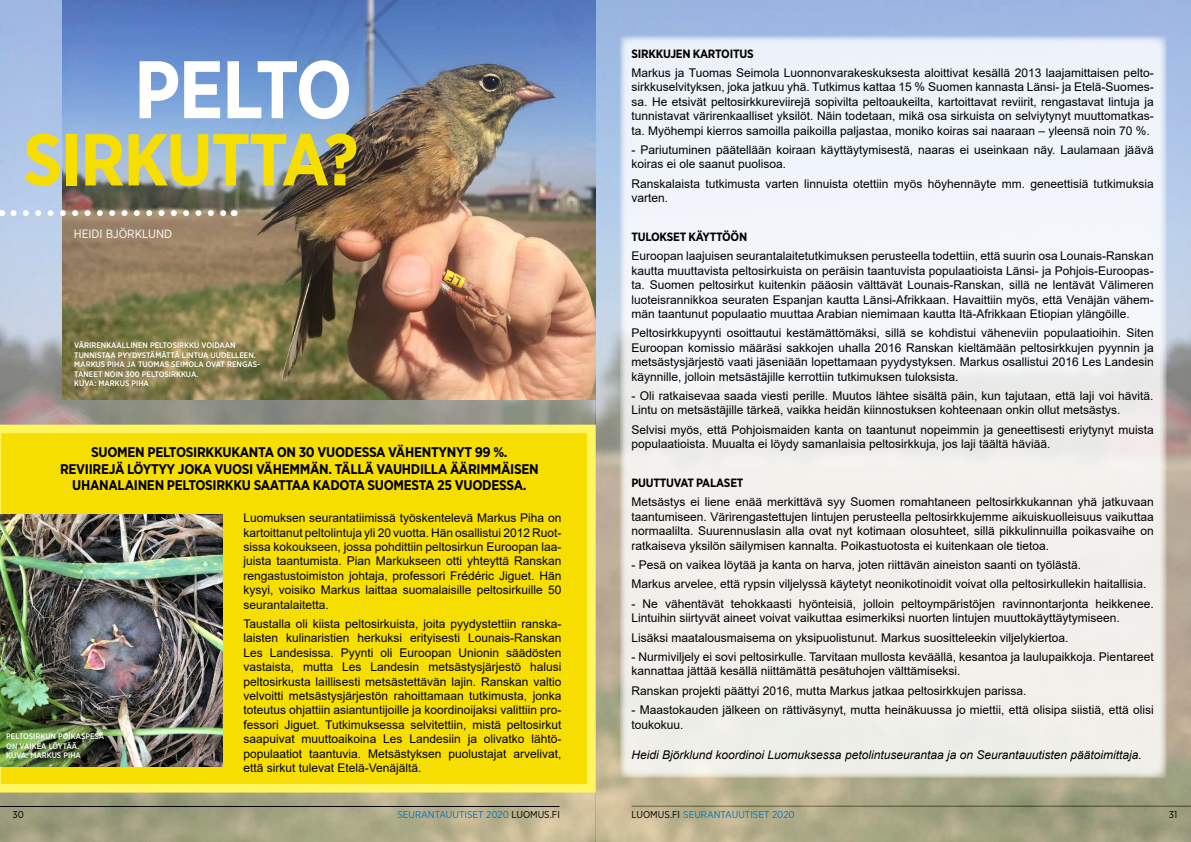
<style>
.page{position:relative;width:1191px;height:842px;background:#fff}
.page>*{position:absolute;margin:0;border:0;box-sizing:border-box;transform-origin:0 0}
.Seurantauutiset_leip{font:700 81.4px "Gotham Narrow";letter-spacing:-.035em;color:#fff}
.Seurantauutiset_leip-2{font:700 73.1px "Gotham Narrow";letter-spacing:-.02em;color:#f6de00}
.Seurantauutiset_leip-3{font:700 14px/16.8px "Gotham Narrow";letter-spacing:-.02em;color:#000;text-align:center}
.Seurantauutiset_leip-4{font:12px/14.4px "Arial";color:#000}
.Seurantauutiset_leip-5{font:italic 12px "Arial";color:#000}
.Seurantauutiset_leip-6{font:700 12px "Gotham Narrow";letter-spacing:-.02em;color:#000}
.Seurantauutiset_leip-7{font:12px "Gotham Narrow";color:#fff}
.t1{font:10px "Gotham Narrow";color:#0077c8}
.t2{font:10px "Gotham Narrow";color:#000}
.Seurantauutiset_leip-8{font:500 8px/9.6px "Gotham Narrow";color:#fff}
.s1{color:#000}
</style>
<div class="page">
<img style="left:0;top:0;width:1191px;height:842px">
<hr style="left:0;top:806px;width:559px;height:1px;background:#000">
<img style="left:63px;top:0;width:532px;height:399px">
<svg style="left:0;top:425px;width:596px;height:367px;background:#f5df08"></svg>
<svg style="left:14px;top:210px;width:213px;height:6px"></svg>
<div style="left:620px;top:36px;width:547px;height:742px;background:linear-gradient(to right,#f0f1f2,#f0f0f1)"></div>
<img style="left:0;top:515px;width:222px;height:251px">
<p class="Seurantauutiset_leip" style="left:134px;top:37px;width:220px">PELTO</p>
<p class="Seurantauutiset_leip-2" style="left:23px;top:113px;width:337px">SIRKUTTA?</p>
<p class="Seurantauutiset_leip-7" style="left:74px;top:226px;width:100px">HEIDI BJÖRKLUND</p>
<p class="Seurantauutiset_leip-8" style="left:74px;top:340px;width:187px">VÄRIRENKAALLINEN PELTOSIRKKU VOIDAAN TUNNISTAA PYYDYSTÄMÄTTÄ LINTUA UUDELLEEN.<br>MARKUS PIHA JA TUOMAS SEIMOLA OVAT RENGAS-TANEET NOIN 300 PELTOSIRKKUA.</p>
<p class="Seurantauutiset_leip-8" style="left:74px;top:379px;width:76px">KUVA: MARKUS PIHA</p>
<p class="Seurantauutiset_leip-3" style="left:60px;top:443px;width:480px">SUOMEN PELTOSIRKKUKANTA ON 30 VUODESSA VÄHENTYNYT 99 %.<br>REVIIREJÄ LÖYTYY JOKA VUOSI VÄHEMMÄN. TÄLLÄ VAUHDILLA ÄÄRIMMÄISEN<br>UHANALAINEN PELTOSIRKKU SAATTAA KADOTA SUOMESTA 25 VUODESSA.</p>
<p class="Seurantauutiset_leip-8" style="left:6px;top:731px;width:100px">PELTOSIRKUN POIKASPESÄ<br>ON VAIKEA LÖYTÄÄ.</p>
<p class="Seurantauutiset_leip-8" style="left:6px;top:750px;width:76px">KUVA: MARKUS PIHA</p>
<p class="Seurantauutiset_leip-4" style="left:243px;top:511px;width:319px;text-align:justify">Luomuksen seurantatiimissä työskentelevä Markus Piha on kartoittanut peltolintuja yli 20 vuotta. Hän osallistui 2012 Ruot&shy;sissa kokoukseen, jossa pohdittiin peltosirkun Euroopan laa&shy;juista taantumista. Pian Markukseen otti yhteyttä Ranskan rengastustoimiston johtaja, professori Frédéric Jiguet. Hän kysyi, voisiko Markus laittaa suomalaisille peltosirkuille 50 seurantalaitetta.</p>
<p class="Seurantauutiset_leip-4" style="left:243px;top:617px;width:319px;text-align:justify">Taustalla oli kiista peltosirkuista, joita pyydystettiin ranska&shy;laisten kulinaristien herkuksi erityisesti Lounais-Ranskan Les Landesissa. Pyynti oli Euroopan Unionin säädösten vastaista, mutta Les Landesin metsästysjärjestö halusi peltosirkusta laillisesti metsästettävän lajin. Ranskan valtio velvoitti metsästysjärjestön rahoittamaan tutkimusta, jonka toteutus ohjattiin asiantuntijoille ja koordinoijaksi valittiin pro&shy;fessori Jiguet. Tutkimuksessa selvitettiin, mistä peltosirkut saapuivat muuttoaikoina Les Landesiin ja olivatko lähtö&shy;populaatiot taantuvia. Metsästyksen puolustajat arvelivat, että sirkut tulevat Etelä-Venäjältä.</p>
<p class="Seurantauutiset_leip-6" style="left:631px;top:46px;width:124px">SIRKKUJEN KARTOITUS</p>
<p class="Seurantauutiset_leip-4" style="left:631px;top:65px;width:523px;text-align:justify">Markus ja Tuomas Seimola Luonnonvarakeskuksesta aloittivat kesällä 2013 laajamittaisen pelto&shy;sirkkuselvityksen, joka jatkuu yhä. Tutkimus kattaa 15 % Suomen kannasta Länsi- ja Etelä-Suomes&shy;sa. He etsivät peltosirkkureviirejä sopivilta peltoaukeilta, kartoittavat reviirit, rengastavat lintuja ja tunnistavat värirenkaalliset yksilöt. Näin todetaan, mikä osa sirkuista on selviytynyt muuttomatkas&shy;ta. Myöhempi kierros samoilla paikoilla paljastaa, moniko koiras sai naaraan – yleensä noin 70 %.</p>
<p class="Seurantauutiset_leip-4" style="left:631px;top:142px;width:523px">- Pariutuminen päätellään koiraan käyttäytymisestä, naaras ei useinkaan näy. Laulamaan jäävä koiras ei ole saanut puolisoa.</p>
<p class="Seurantauutiset_leip-4" style="left:631px;top:176px;width:523px">Ranskalaista tutkimusta varten linnuista otettiin myös höyhennäyte mm. geneettisiä tutkimuksia varten.</p>
<p class="Seurantauutiset_leip-6" style="left:631px;top:229px;width:117px">TULOKSET KÄYTTÖÖN</p>
<p class="Seurantauutiset_leip-4" style="left:631px;top:249px;width:523px;text-align:justify">Euroopan laajuisen seurantalaitetutkimuksen perusteella todettiin, että suurin osa Lounais-Ranskan kautta muuttavista peltosirkuista on peräisin taantuvista populaatioista Länsi- ja Pohjois-Euroopas&shy;ta. Suomen peltosirkut kuitenkin pääosin välttävät Lounais-Ranskan, sillä ne lentävät Välimeren luoteisrannikkoa seuraten Espanjan kautta Länsi-Afrikkaan. Havaittiin myös, että Venäjän vähem&shy;män taantunut populaatio muuttaa Arabian niemimaan kautta Itä-Afrikkaan Etiopian ylängöille.</p>
<p class="Seurantauutiset_leip-4" style="left:631px;top:326px;width:523px;text-align:justify">Peltosirkkupyynti osoittautui kestämättömäksi, sillä se kohdistui väheneviin populaatioihin. Siten Euroopan komissio määräsi sakkojen uhalla 2016 Ranskan kieltämään peltosirkkujen pyynnin ja metsästysjärjestö vaati jäseniään lopettamaan pyydystyksen. Markus osallistui 2016 Les Landesin käynnille, jolloin metsästäjille kerrottiin tutkimuksen tuloksista.</p>
<p class="Seurantauutiset_leip-4" style="left:631px;top:388px;width:523px">- Oli ratkaisevaa saada viesti perille. Muutos lähtee sisältä päin, kun tajutaan, että laji voi hävitä.<br>Lintu on metsästäjille tärkeä, vaikka heidän kiinnostuksen kohteenaan onkin ollut metsästys.</p>
<p class="Seurantauutiset_leip-4" style="left:631px;top:422px;width:523px">Selvisi myös, että Pohjoismaiden kanta on taantunut nopeimmin ja geneettisesti eriytynyt muista populaatioista. Muualta ei löydy samanlaisia peltosirkkuja, jos laji täältä häviää.</p>
<p class="Seurantauutiset_leip-6" style="left:631px;top:475px;width:114px">PUUTTUVAT PALASET</p>
<p class="Seurantauutiset_leip-4" style="left:631px;top:495px;width:523px;text-align:justify">Metsästys ei liene enää merkittävä syy Suomen romahtaneen peltosirkkukannan yhä jatkuvaan taantumiseen. Värirengastettujen lintujen perusteella peltosirkkujemme aikuiskuolleisuus vaikuttaa normaalilta. Suurennuslasin alla ovat nyt kotimaan olosuhteet, sillä pikkulinnuilla poikasvaihe on ratkaiseva yksilön säilymisen kannalta. Poikastuotosta ei kuitenkaan ole tietoa.</p>
<p class="Seurantauutiset_leip-4" style="left:631px;top:557px;width:451px">- Pesä on vaikea löytää ja kanta on harva, joten riittävän aineiston saanti on työlästä.</p>
<p class="Seurantauutiset_leip-4" style="left:631px;top:577px;width:516px">Markus arvelee, että rypsin viljelyssä käytetyt neonikotinoidit voivat olla peltosirkullekin haitallisia.</p>
<p class="Seurantauutiset_leip-4" style="left:631px;top:596px;width:523px">- Ne vähentävät tehokkaasti hyönteisiä, jolloin peltoympäristöjen ravinnontarjonta heikkenee.<br>Lintuihin siirtyvät aineet voivat vaikuttaa esimerkiksi nuorten lintujen muuttokäyttäytymiseen.</p>
<p class="Seurantauutiset_leip-4" style="left:631px;top:630px;width:438px">Lisäksi maatalousmaisema on yksipuolistunut. Markus suositteleekin viljelykiertoa.</p>
<p class="Seurantauutiset_leip-4" style="left:631px;top:649px;width:523px">- Nurmiviljely ei sovi peltosirkulle. Tarvitaan mullosta keväällä, kesantoa ja laulupaikkoja. Pientareet kannattaa jättää kesällä niittämättä pesätuhojen välttämiseksi.</p>
<p class="Seurantauutiset_leip-4" style="left:631px;top:683px;width:396px">Ranskan projekti päättyi 2016, mutta Markus jatkaa peltosirkkujen parissa.</p>
<p class="Seurantauutiset_leip-4" style="left:631px;top:703px;width:523px">- Maastokauden jälkeen on rättiväsynyt, mutta heinäkuussa jo miettii, että olisipa siistiä, että olisi toukokuu.</p>
<p class="Seurantauutiset_leip-5" style="left:631px;top:747px;width:512px">Heidi Björklund koordinoi Luomuksessa petolintuseurantaa ja on Seurantauutisten päätoimittaja.</p>
<p class="t2" style="left:12px;top:809px;width:13px">30</p>
<p class="t1" style="left:397px;top:809px;width:164px">SEURANTAUUTISET 2020 <span class="s1">LUOMUS.FI</span></p>
<p class="t1" style="left:631px;top:809px;width:165px"><span class="s1">LUOMUS.FI</span> SEURANTAUUTISET 2020</p>
<p class="t2" style="left:1168px;top:809px;width:10px">31</p>
</div>
